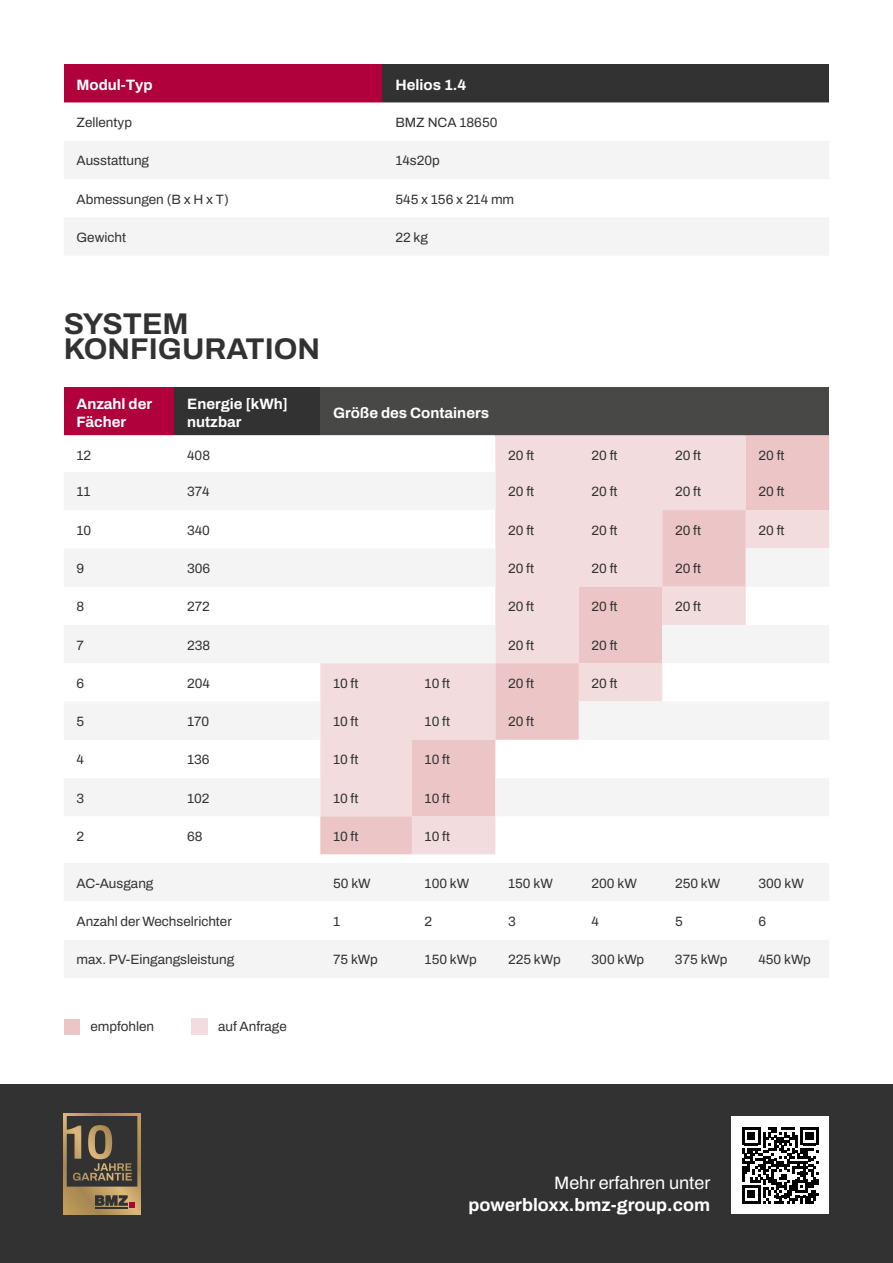
<style>
.page{position:relative;width:893px;height:1263px;background:#fff}
.page>*{position:absolute;margin:0;border:0;box-sizing:border-box;transform-origin:0 0}
.t1{font:700 30px/25.5px "Archivo";color:#323232}
.t2{font:700 18px "Archivo";color:#fff}
.t3{font:18px "Archivo";color:#fff}
.t4{font:700 15px/18px "Archivo";color:#fff}
.t5{font:13.5px "Archivo";color:#323232}
</style>
<div class="page">
<div style="left:64px;top:64px;width:319px;height:38px;background:#b0013c"></div>
<div style="left:383px;top:64px;width:446px;height:38px;background:#323232"></div>
<svg style="left:64px;top:102px;width:765px;height:1px"></svg>
<svg style="left:64px;top:141px;width:765px;height:114px;fill:#f4f4f4"></svg>
<div style="left:64px;top:387px;width:110px;height:48px;background:#b0013c"></div>
<div style="left:174px;top:387px;width:146px;height:48px;background:#323232"></div>
<div style="left:320px;top:387px;width:509px;height:48px;background:#484847"></div>
<svg style="left:320px;top:435px;width:509px;height:37px;fill:#f3dcdd"></svg>
<svg style="left:64px;top:472px;width:765px;height:505px"></svg>
<svg style="left:64px;top:854px;width:765px;height:85px"></svg>
<div style="left:64px;top:1019px;width:16px;height:15px;background:#ecc6c7"></div>
<div style="left:191px;top:1018px;width:16px;height:16px;background:#f3dcdd"></div>
<div style="left:0;top:1084px;width:893px;height:179px;background:#323232"></div>
<div style="left:731px;top:1116px;width:98px;height:98px;background:#fff"></div>
<svg style="left:742px;top:1127px;width:77px;height:76px"></svg>
<svg style="left:64px;top:1113px;width:76px;height:101px;background:#b2925c"></svg>
<svg style="left:95px;top:1195px;width:39px;height:13px"></svg>
<svg style="left:67px;top:1116px;width:70px;height:70px"></svg>
<p class="t4" style="left:77px;top:76px;width:77px">Modul-Typ</p>
<p class="t4" style="left:395px;top:76px;width:73px">Helios 1.4</p>
<p class="t5" style="left:77px;top:112px;width:57px">Zellentyp</p>
<p class="t5" style="left:395px;top:112px;width:104px">BMZ NCA 18650</p>
<p class="t5" style="left:77px;top:151px;width:74px">Ausstattung</p>
<p class="t5" style="left:395px;top:151px;width:46px">14s20p</p>
<p class="t5" style="left:77px;top:189px;width:154px">Abmessungen (B x H x T)</p>
<p class="t5" style="left:395px;top:189px;width:120px">545 x 156 x 214 mm</p>
<p class="t5" style="left:77px;top:227px;width:51px">Gewicht</p>
<p class="t5" style="left:395px;top:227px;width:34px">22 kg</p>
<h1 class="t1" style="left:64px;top:311px;width:258px">SYSTEM<br>KONFIGURATION</h1>
<p class="t4" style="left:77px;top:394px;width:77px">Anzahl der<br>Fächer</p>
<p class="t4" style="left:187px;top:394px;width:103px">Energie [kWh] nutzbar</p>
<p class="t4" style="left:333px;top:403px;width:158px">Größe des Containers</p>
<p class="t5" style="left:77px;top:445px;width:16px">12</p>
<p class="t5" style="left:187px;top:445px;width:24px">408</p>
<p class="t5" style="left:508px;top:445px;width:28px">20 ft</p>
<p class="t5" style="left:592px;top:445px;width:28px">20 ft</p>
<p class="t5" style="left:675px;top:445px;width:28px">20 ft</p>
<p class="t5" style="left:758px;top:445px;width:28px">20 ft</p>
<p class="t5" style="left:77px;top:482px;width:16px">11</p>
<p class="t5" style="left:187px;top:482px;width:24px">374</p>
<p class="t5" style="left:508px;top:482px;width:28px">20 ft</p>
<p class="t5" style="left:592px;top:482px;width:28px">20 ft</p>
<p class="t5" style="left:675px;top:482px;width:28px">20 ft</p>
<p class="t5" style="left:758px;top:482px;width:28px">20 ft</p>
<p class="t5" style="left:77px;top:520px;width:16px">10</p>
<p class="t5" style="left:187px;top:520px;width:24px">340</p>
<p class="t5" style="left:508px;top:520px;width:28px">20 ft</p>
<p class="t5" style="left:592px;top:520px;width:28px">20 ft</p>
<p class="t5" style="left:675px;top:520px;width:28px">20 ft</p>
<p class="t5" style="left:758px;top:520px;width:28px">20 ft</p>
<p class="t5" style="left:76px;top:558px;width:9px">9</p>
<p class="t5" style="left:187px;top:558px;width:25px">306</p>
<p class="t5" style="left:508px;top:558px;width:28px">20 ft</p>
<p class="t5" style="left:592px;top:558px;width:28px">20 ft</p>
<p class="t5" style="left:675px;top:558px;width:28px">20 ft</p>
<p class="t5" style="left:76px;top:597px;width:9px">8</p>
<p class="t5" style="left:187px;top:597px;width:24px">272</p>
<p class="t5" style="left:508px;top:597px;width:28px">20 ft</p>
<p class="t5" style="left:592px;top:597px;width:28px">20 ft</p>
<p class="t5" style="left:675px;top:597px;width:28px">20 ft</p>
<p class="t5" style="left:76px;top:635px;width:9px">7</p>
<p class="t5" style="left:187px;top:635px;width:25px">238</p>
<p class="t5" style="left:508px;top:635px;width:28px">20 ft</p>
<p class="t5" style="left:592px;top:635px;width:28px">20 ft</p>
<p class="t5" style="left:76px;top:673px;width:9px">6</p>
<p class="t5" style="left:187px;top:673px;width:24px">204</p>
<p class="t5" style="left:333px;top:673px;width:27px">10 ft</p>
<p class="t5" style="left:425px;top:673px;width:27px">10 ft</p>
<p class="t5" style="left:508px;top:673px;width:28px">20 ft</p>
<p class="t5" style="left:592px;top:673px;width:28px">20 ft</p>
<p class="t5" style="left:76px;top:711px;width:9px">5</p>
<p class="t5" style="left:187px;top:711px;width:24px">170</p>
<p class="t5" style="left:333px;top:711px;width:27px">10 ft</p>
<p class="t5" style="left:425px;top:711px;width:27px">10 ft</p>
<p class="t5" style="left:508px;top:711px;width:28px">20 ft</p>
<p class="t5" style="left:76px;top:750px;width:9px">4</p>
<p class="t5" style="left:187px;top:750px;width:24px">136</p>
<p class="t5" style="left:333px;top:750px;width:27px">10 ft</p>
<p class="t5" style="left:425px;top:750px;width:27px">10 ft</p>
<p class="t5" style="left:76px;top:788px;width:9px">3</p>
<p class="t5" style="left:187px;top:788px;width:24px">102</p>
<p class="t5" style="left:333px;top:788px;width:27px">10 ft</p>
<p class="t5" style="left:425px;top:788px;width:27px">10 ft</p>
<p class="t5" style="left:76px;top:826px;width:9px">2</p>
<p class="t5" style="left:187px;top:826px;width:17px">68</p>
<p class="t5" style="left:333px;top:826px;width:27px">10 ft</p>
<p class="t5" style="left:425px;top:826px;width:27px">10 ft</p>
<p class="t5" style="left:76px;top:873px;width:78px">AC-Ausgang</p>
<p class="t5" style="left:333px;top:873px;width:39px">50 kW</p>
<p class="t5" style="left:425px;top:873px;width:46px">100 kW</p>
<p class="t5" style="left:508px;top:873px;width:46px">150 kW</p>
<p class="t5" style="left:592px;top:873px;width:47px">200 kW</p>
<p class="t5" style="left:675px;top:873px;width:47px">250 kW</p>
<p class="t5" style="left:758px;top:873px;width:47px">300 kW</p>
<p class="t5" style="left:76px;top:911px;width:157px">Anzahl der Wechselrichter</p>
<p class="t5" style="left:333px;top:911px;width:9px">1</p>
<p class="t5" style="left:425px;top:911px;width:9px">2</p>
<p class="t5" style="left:508px;top:911px;width:9px">3</p>
<p class="t5" style="left:591px;top:911px;width:9px">4</p>
<p class="t5" style="left:675px;top:911px;width:9px">5</p>
<p class="t5" style="left:758px;top:911px;width:9px">6</p>
<p class="t5" style="left:76px;top:950px;width:159px">max. PV-Eingangsleistung</p>
<p class="t5" style="left:333px;top:950px;width:46px">75 kWp</p>
<p class="t5" style="left:425px;top:950px;width:54px">150 kWp</p>
<p class="t5" style="left:508px;top:950px;width:54px">225 kWp</p>
<p class="t5" style="left:591px;top:950px;width:54px">300 kWp</p>
<p class="t5" style="left:675px;top:950px;width:54px">375 kWp</p>
<p class="t5" style="left:758px;top:950px;width:54px">450 kWp</p>
<p class="t5" style="left:90px;top:1017px;width:65px">empfohlen</p>
<p class="t5" style="left:218px;top:1017px;width:70px">auf Anfrage</p>
<h2 class="t3" style="left:554px;top:1169px;width:158px">Mehr erfahren unter</h2>
<h2 class="t2" style="left:468px;top:1192px;width:243px">powerbloxx.bmz-group.com</h2>
</div>
